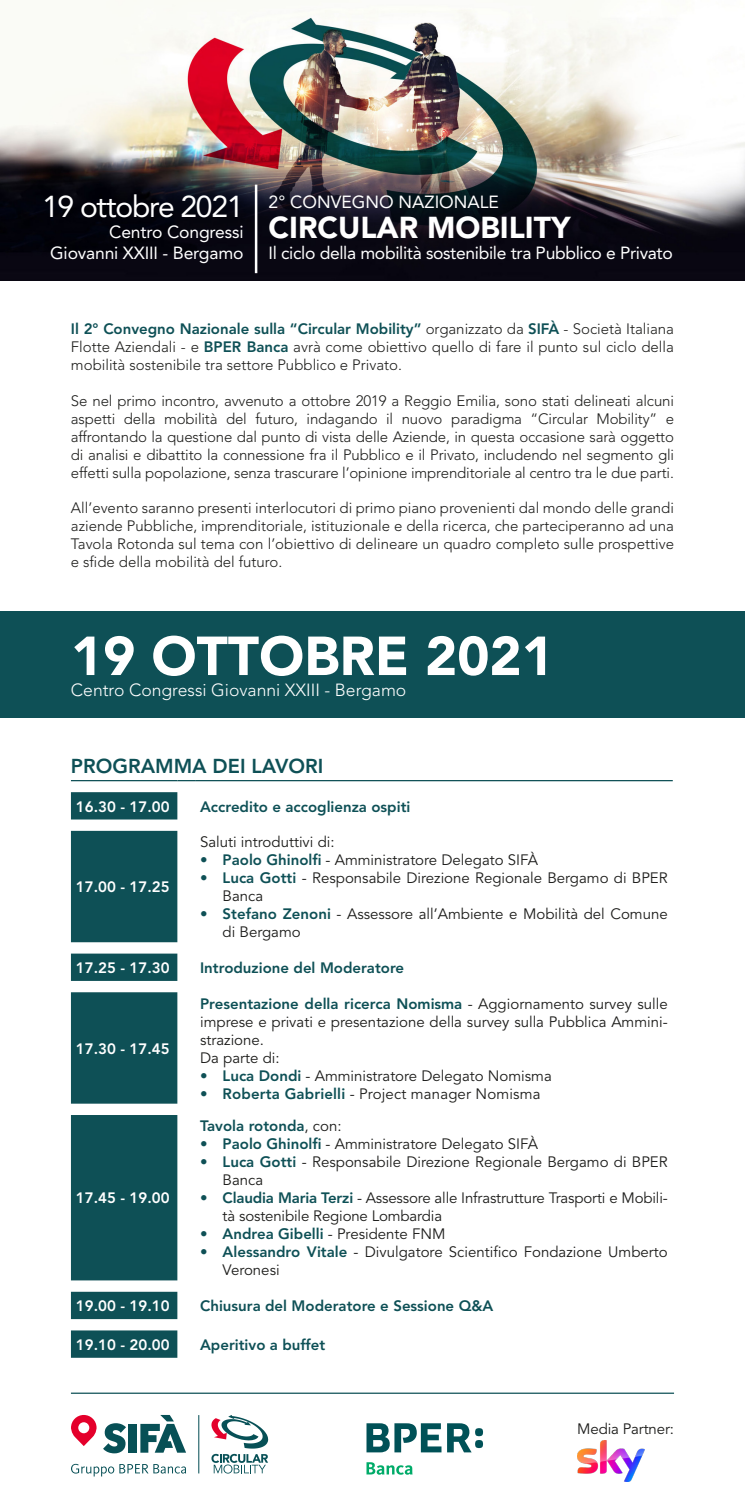
<style>
.page{position:relative;width:745px;height:1496px;background:#fff}
.page>*{position:absolute;margin:0;border:0;box-sizing:border-box;transform-origin:0 0}
.t1{font:900 54.25px "Avenir LT Std";color:#fff}
.t2{font:900 30px "Avenir LT Std";color:#fff}
.t3{font:30px "Avenir LT Std";letter-spacing:-.04em;color:#fff}
.t4{font:800 20px "Avenir LT Std";color:#0e5056}
.t5{font:17.5px/21px "Avenir LT Std";letter-spacing:-.02em;color:#fff;text-align:right}
.t6{font:300 17.5px "Avenir LT Std";color:#fff}
.t7{font:17.5px "Avenir LT Std";color:#fff}
.t8{font:300 15px/18px "Avenir LT Std";color:#1d1d1b;text-align:justify}
.t9{font:15px/18px "Avenir LT Std";color:#1d1d1b}
.t10{font:800 15px "Avenir LT Std";color:#0e5056}
.t11{font:800 15px "Avenir LT Std";color:#fff}
.s1{font-weight:800;color:#0e5056}
.s2{font-weight:400;color:#1d1d1b}
</style>
<div class="page">
<div style="left:0;top:611px;width:744px;height:107px;background:#0e5056"></div>
<svg style="left:71px;top:792px;width:106px;height:565px;background:#2b656a"></svg>
<hr style="left:71px;top:780px;width:106px;height:1px;background:#0e5056">
<svg style="left:177px;top:780px;width:18px;height:1px"></svg>
<hr style="left:195px;top:780px;width:477px;height:1px;background:#0e5056">
<svg style="left:71px;top:1463px;width:115px;height:13px"></svg>
<svg style="left:71px;top:1415px;width:26px;height:30px"></svg>
<div style="left:128px;top:1423px;width:8px;height:29px;background:#075056"></div>
<svg style="left:140px;top:1414px;width:46px;height:38px"></svg>
<svg style="left:103px;top:1423px;width:23px;height:30px"></svg>
<hr style="left:198px;top:1414px;width:1px;height:59px;background:#075056">
<svg style="left:211px;top:1415px;width:57px;height:58px"></svg>
<svg style="left:366px;top:1462px;width:46px;height:12px"></svg>
<svg style="left:366px;top:1423px;width:117px;height:29px"></svg>
<img style="left:577px;top:1440px;width:67px;height:41px">
<hr style="left:71px;top:1392px;width:602px;height:1px;background:#0e5056">
<img style="left:0;top:0;width:744px;height:280px">
<hr style="left:255px;top:185px;width:2px;height:88px;background:#fff">
<h2 class="t3" style="left:42px;top:189px;width:203px">19 ottobre 2021</h2>
<p class="t5" style="left:50px;top:222px;width:195px">Centro Congressi<br>Giovanni XXIII - Bergamo</p>
<p class="t7" style="left:268px;top:192px;width:232px">2° CONVEGNO NAZIONALE</p>
<h2 class="t2" style="left:268px;top:209px;width:303px">CIRCULAR MOBILITY</h2>
<p class="t5" style="left:268px;top:242px;width:405px">Il ciclo della mobilità sostenibile tra Pubblico e Privato</p>
<p class="t8" style="left:71px;top:320px;width:604px"><span class="s1">Il 2° Convegno Nazionale sulla “Circular Mobility”</span> organizzato da <span class="s1">SIFÀ</span> - Società Italiana Flotte Aziendali - e <span class="s1">BPER Banca</span> avrà come obiettivo quello di fare il punto sul ciclo della mobilità sostenibile tra settore Pubblico e Privato.</p>
<p class="t8" style="left:71px;top:391px;width:604px">Se nel primo incontro, avvenuto a ottobre 2019 a Reggio Emilia, sono stati delineati alcuni aspetti della mobilità del futuro, indagando il nuovo paradigma “Circular Mobility” e affrontando la questione dal punto di vista delle Aziende, in questa occasione sarà oggetto di analisi e dibattito la connessione fra il Pubblico e il Privato, includendo nel segmento gli effetti sulla popolazione, senza trascurare l’opinione imprenditoriale al centro tra le due parti.</p>
<p class="t8" style="left:71px;top:499px;width:604px">All’evento saranno presenti interlocutori di primo piano provenienti dal mondo delle grandi aziende Pubbliche, imprenditoriale, istituzionale e della ricerca, che parteciperanno ad una Tavola Rotonda sul tema con l’obiettivo di delineare un quadro completo sulle prospettive e sfide della mobilità del futuro.</p>
<h1 class="t1" style="left:71px;top:623px;width:484px">19 OTTOBRE 2021</h1>
<p class="t6" style="left:71px;top:679px;width:337px">Centro Congressi Giovanni XXIII - Bergamo</p>
<h3 class="t4" style="left:71px;top:754px;width:254px">PROGRAMMA DEI LAVORI</h3>
<p class="t11" style="left:76px;top:797px;width:95px">16.30 - 17.00</p>
<p class="t10" style="left:200px;top:797px;width:212px">Accredito e accoglienza ospiti</p>
<p class="t11" style="left:76px;top:878px;width:95px">17.00 - 17.25</p>
<p class="t9" style="left:200px;top:833px;width:136px">Saluti introduttivi di:</p>
<p class="t9" style="left:200px;top:851px;width:339px"><span class="s1">• Paolo Ghinolfi</span> - Amministratore Delegato SIFÀ</p>
<p class="t9" style="left:222px;top:869px;width:446px;text-indent:-22px"><span class="s1">• Luca Gotti</span> - Responsabile Direzione Regionale Bergamo di BPER<br>Banca</p>
<p class="t9" style="left:222px;top:905px;width:446px;text-indent:-22px"><span class="s1">• Stefano Zenoni</span> - Assessore all’Ambiente e Mobilità del Comune di Bergamo</p>
<p class="t11" style="left:76px;top:958px;width:95px">17.25 - 17.30</p>
<p class="t10" style="left:200px;top:958px;width:205px">Introduzione del Moderatore</p>
<p class="t11" style="left:76px;top:1039px;width:95px">17.30 - 17.45</p>
<p class="t11" style="left:76px;top:1189px;width:95px">17.45 - 19.00</p>
<p class="t9" style="left:200px;top:994px;width:469px"><span class="s1">Presentazione della ricerca Nomisma</span> - Aggiornamento survey sulle imprese e privati e presentazione della survey sulla Pubblica Ammini&shy;strazione.<br>Da parte di:</p>
<p class="t9" style="left:200px;top:1066px;width:353px"><span class="s1">• Luca Dondi</span> - Amministratore Delegato Nomisma</p>
<p class="t9" style="left:200px;top:1084px;width:341px"><span class="s1">• Roberta Gabrielli</span> - Project manager Nomisma</p>
<p class="t10" style="left:200px;top:1117px;width:143px">Tavola rotonda<span class="s2">, con:</span></p>
<p class="t9" style="left:200px;top:1135px;width:339px"><span class="s1">• Paolo Ghinolfi</span> - Amministratore Delegato SIFÀ</p>
<p class="t9" style="left:222px;top:1153px;width:446px;text-indent:-22px"><span class="s1">• Luca Gotti</span> - Responsabile Direzione Regionale Bergamo di BPER<br>Banca</p>
<p class="t9" style="left:222px;top:1189px;width:446px;text-indent:-22px"><span class="s1">• Claudia Maria Terzi</span> - Assessore alle Infrastrutture Trasporti e Mobili&shy;tà sostenibile Regione Lombardia</p>
<p class="t10" style="left:200px;top:1225px;width:247px">• Andrea Gibelli <span class="s2">- Presidente FNM</span></p>
<p class="t9" style="left:222px;top:1243px;width:446px;text-indent:-22px"><span class="s1">• Alessandro Vitale</span> - Divulgatore Scientifico Fondazione Umberto<br>Veronesi</p>
<p class="t11" style="left:76px;top:1296px;width:95px">19.00 - 19.10</p>
<p class="t10" style="left:200px;top:1296px;width:295px">Chiusura del Moderatore e Sessione Q&amp;A</p>
<p class="t11" style="left:76px;top:1335px;width:95px">19.10 - 20.00</p>
<p class="t10" style="left:200px;top:1335px;width:127px">Aperitivo a buffet</p>
<p class="t9" style="left:577px;top:1420px;width:98px">Media Partner:</p>
</div>
